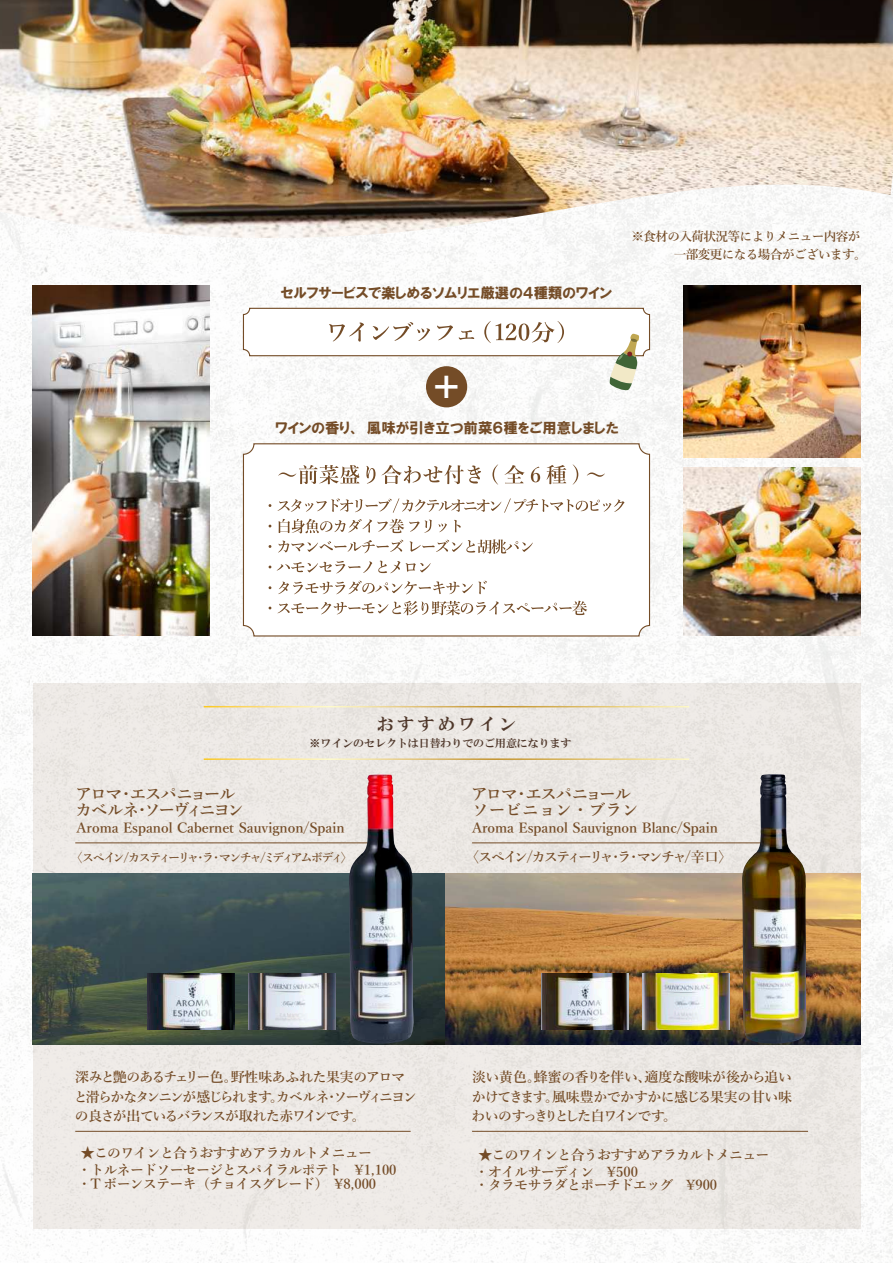
<style>
.page{position:relative;width:893px;height:1263px;background:#fff}
.page>*{position:absolute;margin:0;border:0;box-sizing:border-box;transform-origin:0 0}
.t1{font:31.35px "HGP Soei Kakugothic UB";color:#fff}
.t2{font:16.95px "HGS Mincho E";letter-spacing:.2em;color:#4f372a}
.t3{font:600 16.65px/16.6px "Yu Mincho";letter-spacing:-.125em;color:#744c27}
.t4{font:600 16.65px/16.6px "Yu Mincho";letter-spacing:-.065em;color:#744c27}
.t5{font:14.55px "HGP Soei Kakugothic UB";color:#744c27}
.t6{font:600 13.95px/19.5px "Yu Mincho";letter-spacing:-.05em;color:#744c27}
.t7{font:600 13.95px/29.2px "Yu Mincho";color:#744c27;text-align:center}
.t8{font:600 13.95px/19.5px "Yu Mincho";letter-spacing:-.1em;color:#744c27}
.t9{font:600 12.6px/18px "Yu Mincho";letter-spacing:-.05em;color:#744c27}
.t10{font:600 12px "Yu Mincho";letter-spacing:-.175em;color:#744c27}
.t11{font:10.95px "HGS Mincho E";color:#4f372a}
</style>
<div class="page">
<div style="left:426px;top:366px;width:41px;height:41px;background:#744c27;border-radius:50%"></div>
<div style="left:243px;top:443px;width:407px;height:193px;border:1px solid #744c27;border-radius:10px"></div>
<svg style="left:278px;top:465px;width:81px;height:19px"></svg>
<svg style="left:366px;top:466px;width:9px;height:18px"></svg>
<svg style="left:382px;top:465px;width:99px;height:19px"></svg>
<svg style="left:492px;top:464px;width:6px;height:21px"></svg>
<svg style="left:505px;top:465px;width:19px;height:18px"></svg>
<svg style="left:531px;top:467px;width:9px;height:15px"></svg>
<svg style="left:547px;top:465px;width:19px;height:19px"></svg>
<svg style="left:573px;top:464px;width:5px;height:21px"></svg>
<svg style="left:587px;top:472px;width:18px;height:5px"></svg>
<svg style="left:278px;top:498px;width:346px;height:15px"></svg>
<svg style="left:279px;top:519px;width:153px;height:14px"></svg>
<svg style="left:438px;top:524px;width:9px;height:8px"></svg>
<svg style="left:454px;top:520px;width:7px;height:12px"></svg>
<svg style="left:278px;top:540px;width:125px;height:13px"></svg>
<svg style="left:410px;top:539px;width:123px;height:15px"></svg>
<svg style="left:277px;top:561px;width:95px;height:12px"></svg>
<svg style="left:378px;top:561px;width:22px;height:12px"></svg>
<svg style="left:406px;top:563px;width:25px;height:9px"></svg>
<svg style="left:278px;top:581px;width:209px;height:13px"></svg>
<svg style="left:278px;top:601px;width:309px;height:14px"></svg>
<div style="left:243px;top:308px;width:407px;height:48px;border:1px solid #744c27;border-radius:6px"></div>
<svg style="left:329px;top:322px;width:35px;height:20px"></svg>
<svg style="left:373px;top:322px;width:57px;height:19px"></svg>
<svg style="left:437px;top:325px;width:16px;height:15px"></svg>
<svg style="left:459px;top:330px;width:15px;height:10px"></svg>
<svg style="left:484px;top:321px;width:80px;height:22px"></svg>
<svg style="left:609px;top:334px;width:31px;height:58px"></svg>
<img style="left:0;top:0;width:893px;height:246px">
<img style="left:33px;top:286px;width:176px;height:350px">
<div style="left:33px;top:683px;width:827px;height:546px;background:#ede9e5"></div>
<hr style="left:75px;top:842px;width:305px;height:1px;background:#744c27">
<hr style="left:75px;top:1131px;width:336px;height:1px;background:#744c27">
<hr style="left:472px;top:1131px;width:336px;height:1px;background:#744c27">
<hr style="left:472px;top:842px;width:294px;height:1px;background:#744c27">
<img style="left:33px;top:874px;width:827px;height:171px">
<img style="left:643px;top:973px;width:87px;height:56px">
<img style="left:541px;top:973px;width:88px;height:56px">
<img style="left:147px;top:973px;width:88px;height:56px">
<img style="left:249px;top:973px;width:87px;height:56px">
<img style="left:349px;top:774px;width:65px;height:270px">
<img style="left:742px;top:774px;width:65px;height:270px">
<hr style="left:204px;top:706px;width:485px;height:1px;background:#fff">
<hr style="left:204px;top:758px;width:485px;height:2px;background:#fff">
<img style="left:684px;top:467px;width:176px;height:169px">
<img style="left:684px;top:286px;width:176px;height:171px">
<p class="t5" style="left:281px;top:285px;width:333px">セルフサービスで楽しめるソムリエ厳選の４種類のワイン</p>
<p class="t9" style="left:674px;top:226px;width:194px;text-indent:-42px">※食材の入荷状況等によりメニュー内容が一部変更になる場合がございます。</p>
<h1 class="t1" style="left:431px;top:371px;width:33px">＋</h1>
<p class="t5" style="left:275px;top:421px;width:345px">ワインの香り、風味が引き立つ前菜６種をご用意しました</p>
<p class="t2" style="left:377px;top:715px;width:141px">おすすめワイン</p>
<p class="t11" style="left:310px;top:737px;width:263px">※ワインのセレクトは日替わりでのご用意になります</p>
<p class="t3" style="left:75px;top:784px;width:178px">アロマ・エスパニョール　カベルネ・ソーヴィニヨン</p>
<p class="t7" style="left:77px;top:814px;width:269px">Aroma Espanol Cabernet Sauvignon/Spain</p>
<p class="t10" style="left:71px;top:847px;width:284px">〈スペイン/カスティーリャ・ラ・マンチャ/ミディアムボディ〉</p>
<p class="t4" style="left:471px;top:784px;width:169px">アロマ・エスパニョールソービニョン・ブラン</p>
<p class="t7" style="left:465px;top:814px;width:269px">Aroma Espanol Sauvignon Blanc/Spain<br>〈スペイン/カスティーリャ・ラ・マンチャ/辛口〉</p>
<p class="t8" style="left:74px;top:1066px;width:345px">深みと艶のあるチェリー色。野性味あふれた果実のアロマと滑らかなタンニンが感じられます。カベルネ・ソーヴィニヨンの良さが出ているバランスが取れた赤ワインです。</p>
<p class="t6" style="left:472px;top:1066px;width:322px;text-align:justify">淡い黄色。蜂蜜の香りを伴い、適度な酸味が後から追いかけてきます。風味豊かでかすかに感じる果実の甘い味わいのすっきりとした白ワインです。</p>
<p class="t6" style="left:77px;top:1143px;width:321px;line-height:16.6px">★このワインと合うおすすめアラカルトメニュー<br>・トルネードソーセージとスパイラルポテト　\1,100</p>
<p class="t6" style="left:77px;top:1173px;width:300px">・T ボーンステーキ（チョイスグレード）　\8,000</p>
<p class="t6" style="left:475px;top:1145px;width:296px;line-height:16.6px">★このワインと合うおすすめアラカルトメニュー・オイルサーディン　\500</p>
<p class="t6" style="left:475px;top:1174px;width:244px">・タラモサラダとポーチドエッグ　\900</p>
</div>
